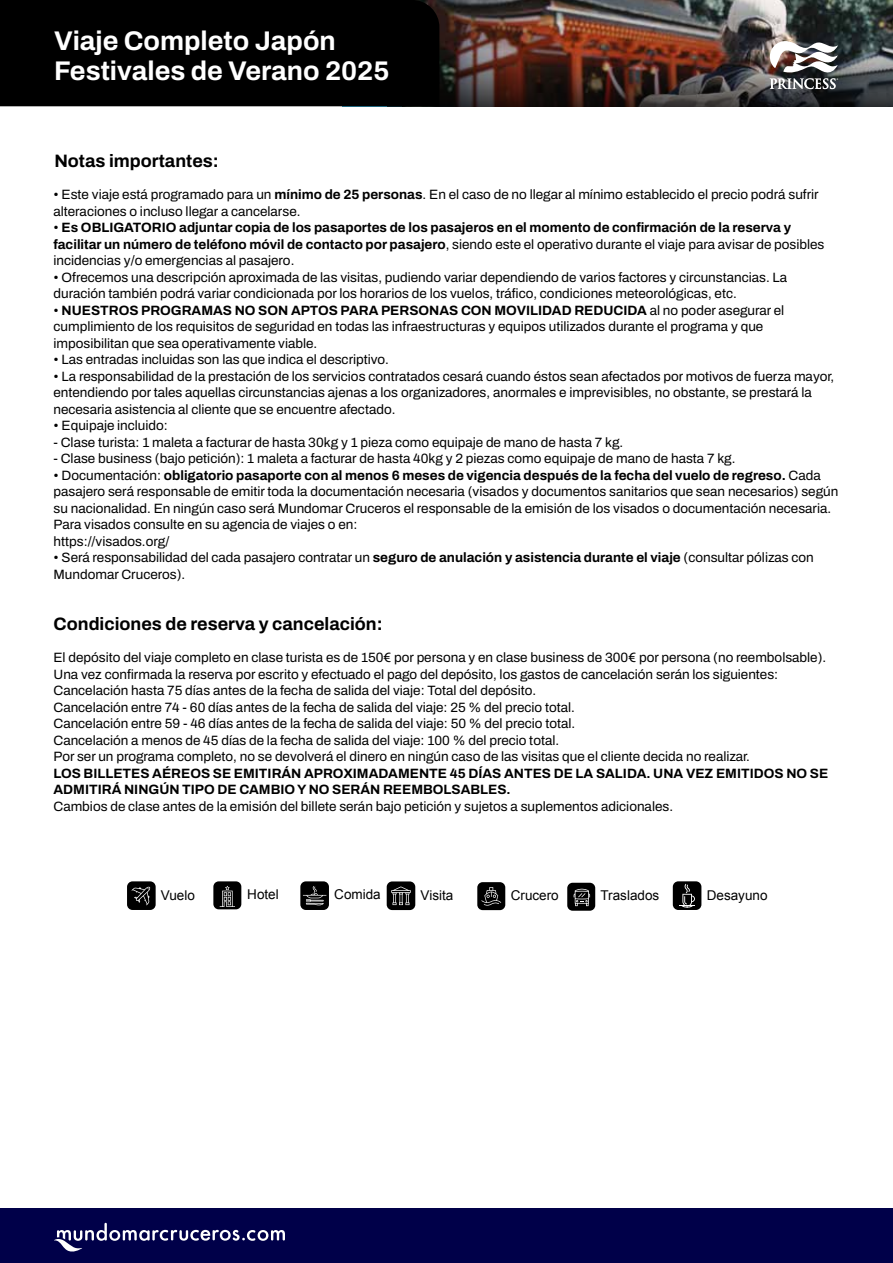
<style>
.page{position:relative;width:893px;height:1263px;background:#fff}
.page>*{position:absolute;margin:0;border:0;box-sizing:border-box;transform-origin:0 0}
.t1{font:700 27px/30px "Archivo";color:#fff}
.t2{font:700 18px "Archivo";color:#000}
.t3{font:13.5px/16.5px "Archivo";color:#000}
.t4{font:700 13.5px/16.5px "Archivo";color:#000}
.t5{font:13.5px "Arial";color:#000}
.s1{font-weight:700}
.s2{font-weight:400}
</style>
<div class="page">
<div style="left:0;top:1209px;width:893px;height:54px;background:#000049"></div>
<svg style="left:54px;top:1223px;width:231px;height:29px"></svg>
<div style="left:127px;top:881px;width:29px;height:29px;background:#000;border-radius:5px"></div>
<svg style="left:131px;top:886px;width:20px;height:19px"></svg>
<div style="left:300px;top:881px;width:29px;height:29px;background:#000;border-radius:5px"></div>
<svg style="left:303px;top:886px;width:23px;height:19px"></svg>
<div style="left:387px;top:881px;width:28px;height:29px;background:#000;border-radius:5px"></div>
<svg style="left:391px;top:886px;width:20px;height:19px"></svg>
<div style="left:213px;top:881px;width:28px;height:28px;background:#000;border-radius:5px"></div>
<svg style="left:220px;top:886px;width:15px;height:21px"></svg>
<div style="left:477px;top:882px;width:28px;height:28px;background:#000;border-radius:5px"></div>
<svg style="left:481px;top:887px;width:20px;height:18px"></svg>
<div style="left:567px;top:883px;width:28px;height:28px;background:#000;border-radius:5px"></div>
<svg style="left:574px;top:889px;width:16px;height:17px"></svg>
<div style="left:673px;top:881px;width:28px;height:29px;background:#000;border-radius:5px"></div>
<svg style="left:679px;top:884px;width:16px;height:23px"></svg>
<img style="left:439px;top:0;width:454px;height:47px">
<img style="left:439px;top:47px;width:454px;height:59px">
<div style="left:0;top:0;width:439px;height:106px;background:#000"></div>
<img style="left:770px;top:39px;width:68px;height:50px">
<h1 class="t1" style="left:54px;top:26px;width:337px">Viaje Completo Japón<br>Festivales de Verano 2025</h1>
<h2 class="t2" style="left:54px;top:147px;width:166px">Notas importantes:</h2>
<p class="t3" style="left:54px;top:186px;width:767px">• Este viaje está programado para un <span class="s1">mínimo de 25 personas</span>. En el caso de no llegar al mínimo establecido el precio podrá sufrir alteraciones o incluso llegar a cancelarse.</p>
<p class="t4" style="left:54px;top:219px;width:772px"><span class="s2">•</span> Es OBLIGATORIO adjuntar copia de los pasaportes de los pasajeros en el momento de confirmación de la reserva y facilitar un número de teléfono móvil de contacto por pasajero<span class="s2">, siendo este el operativo durante el viaje para avisar de posibles incidencias y/o emergencias al pasajero.</span></p>
<p class="t3" style="left:54px;top:269px;width:735px">• Ofrecemos una descripción aproximada de las visitas, pudiendo variar dependiendo de varios factores y circunstancias. La duración también podrá variar condicionada por los horarios de los vuelos, tráfico, condiciones meteorológicas, etc.</p>
<p class="t3" style="left:54px;top:302px;width:732px">• <span class="s1">NUESTROS PROGRAMAS NO SON APTOS PARA PERSONAS CON MOVILIDAD REDUCIDA</span> al no poder asegurar el cumplimiento de los requisitos de seguridad en todas las infraestructuras y equipos utilizados durante el programa y que imposibilitan que sea operativamente viable.</p>
<p class="t3" style="left:54px;top:351px;width:337px">• Las entradas incluidas son las que indica el descriptivo.</p>
<p class="t3" style="left:54px;top:368px;width:782px">• La responsabilidad de la prestación de los servicios contratados cesará cuando éstos sean afectados por motivos de fuerza mayor, entendiendo por tales aquellas circunstancias ajenas a los organizadores, anormales e imprevisibles, no obstante, se prestará la necesaria asistencia al cliente que se encuentre afectado.</p>
<p class="t3" style="left:54px;top:417px;width:116px">• Equipaje incluido:</p>
<p class="t3" style="left:54px;top:434px;width:571px">- Clase turista: 1 maleta a facturar de hasta 30kg y 1 pieza como equipaje de mano de hasta 7 kg.</p>
<p class="t3" style="left:54px;top:450px;width:684px">- Clase business (bajo petición): 1 maleta a facturar de hasta 40kg y 2 piezas como equipaje de mano de hasta 7 kg.</p>
<p class="t3" style="left:54px;top:467px;width:786px">• Documentación: <span class="s1">obligatorio pasaporte con al menos 6 meses de vigencia después de la fecha del vuelo de regreso.</span> Cada pasajero será responsable de emitir toda la documentación necesaria (visados y documentos sanitarios que sean necesarios) según su nacionalidad. En ningún caso será Mundomar Cruceros el responsable de la emisión de los visados o documentación necesaria.<br>Para visados consulte en su agencia de viajes o en:<br>https://visados.org/</p>
<p class="t3" style="left:54px;top:549px;width:762px">• Será responsabilidad del cada pasajero contratar un <span class="s1">seguro de anulación y asistencia durante el viaje</span> (consultar pólizas con<br>Mundomar Cruceros).</p>
<h2 class="t2" style="left:54px;top:610px;width:331px">Condiciones de reserva y cancelación:</h2>
<p class="t3" style="left:54px;top:649px;width:774px">El depósito del viaje completo en clase turista es de 150€ por persona y en clase business de 300€ por persona (no reembolsable).<br>Una vez confirmada la reserva por escrito y efectuado el pago del depósito, los gastos de cancelación serán los siguientes:<br>Cancelación hasta 75 días antes de la fecha de salida del viaje: Total del depósito.<br>Cancelación entre 74 - 60 días antes de la fecha de salida del viaje: 25 % del precio total.<br>Cancelación entre 59 - 46 días antes de la fecha de salida del viaje: 50 % del precio total.<br>Cancelación a menos de 45 días de la fecha de salida del viaje: 100 % del precio total.<br>Por ser un programa completo, no se devolverá el dinero en ningún caso de las visitas que el cliente decida no realizar.</p>
<p class="t4" style="left:54px;top:765px;width:776px">LOS BILLETES AÉREOS SE EMITIRÁN APROXIMADAMENTE 45 DÍAS ANTES DE LA SALIDA. UNA VEZ EMITIDOS NO SE<br>ADMITIRÁ NINGÚN TIPO DE CAMBIO Y NO SERÁN REEMBOLSABLES.</p>
<p class="t3" style="left:54px;top:798px;width:621px">Cambios de clase antes de la emisión del billete serán bajo petición y sujetos a suplementos adicionales.</p>
<p class="t5" style="left:161px;top:886px;width:36px">Vuelo</p>
<p class="t5" style="left:247px;top:886px;width:33px">Hotel</p>
<p class="t5" style="left:334px;top:886px;width:48px">Comida</p>
<p class="t5" style="left:421px;top:886px;width:34px">Visita</p>
<p class="t5" style="left:511px;top:886px;width:50px">Crucero</p>
<p class="t5" style="left:601px;top:887px;width:60px">Traslados</p>
<p class="t5" style="left:707px;top:886px;width:62px">Desayuno</p>
</div>
